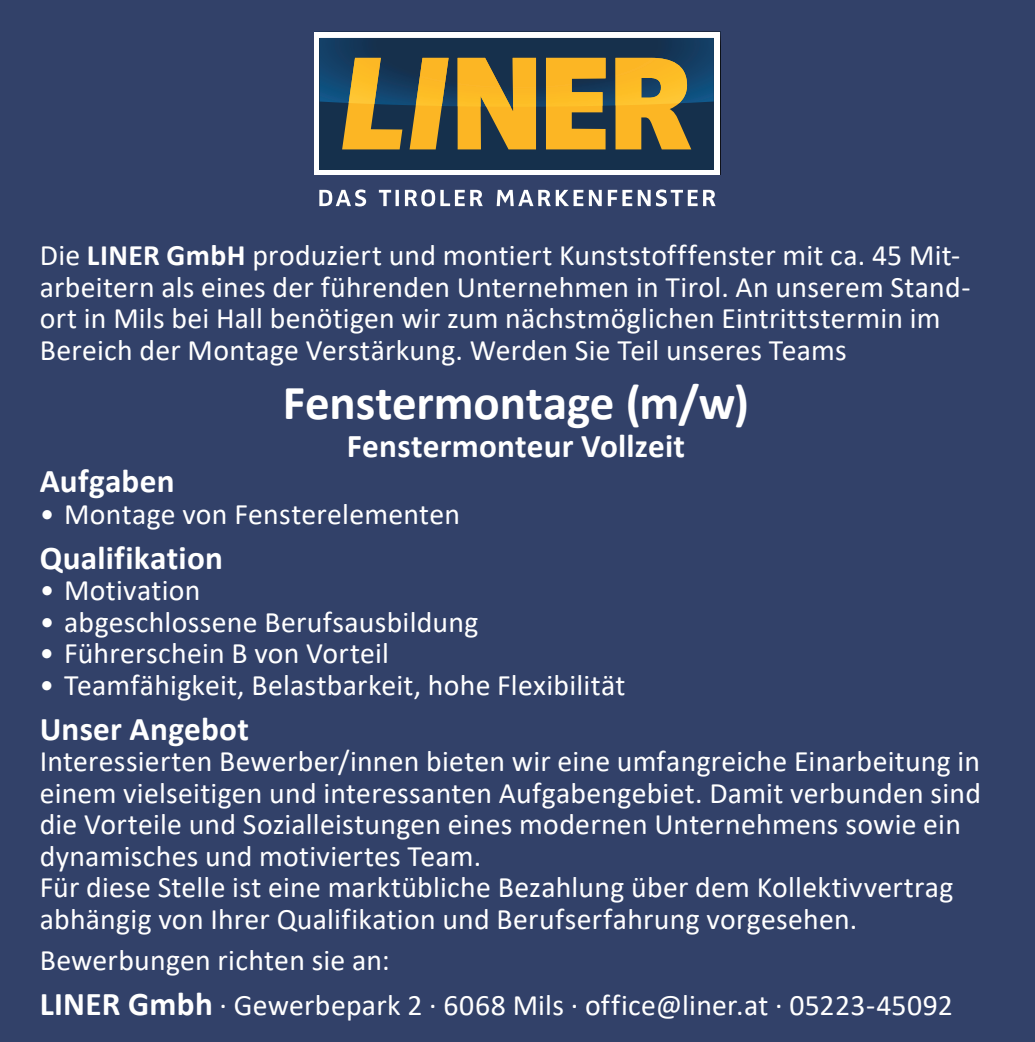
<style>
.page{position:relative;width:1035px;height:1042px;background:#324169}
.page>*{position:absolute;margin:0;border:0;box-sizing:border-box;transform-origin:0 0}
.t1{font:700 49px "Calibri";letter-spacing:-.005em;color:#fff}
.t2{font:700 33.25px "Calibri";letter-spacing:.005em;color:#fff}
.t3{font:29.75px/31.5px "Calibri";letter-spacing:.01em;color:#fff}
.s1{font-weight:700}
.s2{font-weight:700;font-size:33.25px}
</style>
<div class="page">
<div style="left:314px;top:32px;width:406px;height:143px;background:#fff"></div>
<div style="left:320px;top:38px;width:394px;height:131px;background:#15304c"></div>
<svg style="left:320px;top:38px;width:394px;height:111px"></svg>
<svg style="left:319px;top:189px;width:47px;height:17px"></svg>
<svg style="left:379px;top:190px;width:20px;height:16px"></svg>
<svg style="left:405px;top:189px;width:78px;height:17px"></svg>
<svg style="left:497px;top:190px;width:86px;height:16px"></svg>
<svg style="left:589px;top:190px;width:13px;height:16px"></svg>
<svg style="left:608px;top:190px;width:24px;height:16px"></svg>
<svg style="left:638px;top:189px;width:59px;height:17px"></svg>
<svg style="left:703px;top:190px;width:12px;height:16px"></svg>
<p class="t3" style="left:40px;top:239px;width:932px">Die <span class="s1">LINER GmbH</span> produziert und montiert Kunststofffenster mit ca. 45 Mit&shy;arbeitern als eines der führenden Unternehmen in Tirol. An unserem Stand&shy;ort in Mils bei Hall benötigen wir zum nächstmöglichen Eintrittstermin im Bereich der Montage Verstärkung. Werden Sie Teil unseres Teams</p>
<h1 class="t1" style="left:283px;top:368px;width:468px">Fenstermontage (m/w)</h1>
<p class="t2" style="left:347px;top:423px;width:340px">Fenstermonteur Vollzeit</p>
<p class="t2" style="left:40px;top:458px;width:136px">Aufgaben</p>
<p class="t3" style="left:40px;top:497px;width:422px">• Montage von Fensterelementen</p>
<p class="t2" style="left:40px;top:534px;width:185px">Qualifikation</p>
<p class="t3" style="left:40px;top:574px;width:162px">• Motivation</p>
<p class="t3" style="left:40px;top:605px;width:440px">• abgeschlossene Berufsausbildung</p>
<p class="t3" style="left:40px;top:637px;width:351px">• Führerschein B von Vorteil</p>
<p class="t3" style="left:40px;top:668px;width:587px">• Teamfähigkeit, Belastbarkeit, hohe Flexibilität</p>
<p class="t2" style="left:40px;top:705px;width:211px">Unser Angebot</p>
<p class="t3" style="left:40px;top:745px;width:943px">Interessierten Bewerber/innen bieten wir eine umfangreiche Einarbeitung in einem vielseitigen und interessanten Aufgabengebiet. Damit verbunden sind die Vorteile und Sozialleistungen eines modernen Unternehmens sowie ein dynamisches und motiviertes Team.<br>Für diese Stelle ist eine marktübliche Bezahlung über dem Kollektivvertrag abhängig von Ihrer Qualifikation und Berufserfahrung vorgesehen.</p>
<p class="t3" style="left:40px;top:937px;width:915px;line-height:44.8px">Bewerbungen richten sie an:<br><span class="s2">LINER Gmbh</span> · Gewerbepark 2 · 6068 Mils · office@liner.at · 05223-45092</p>
</div>
